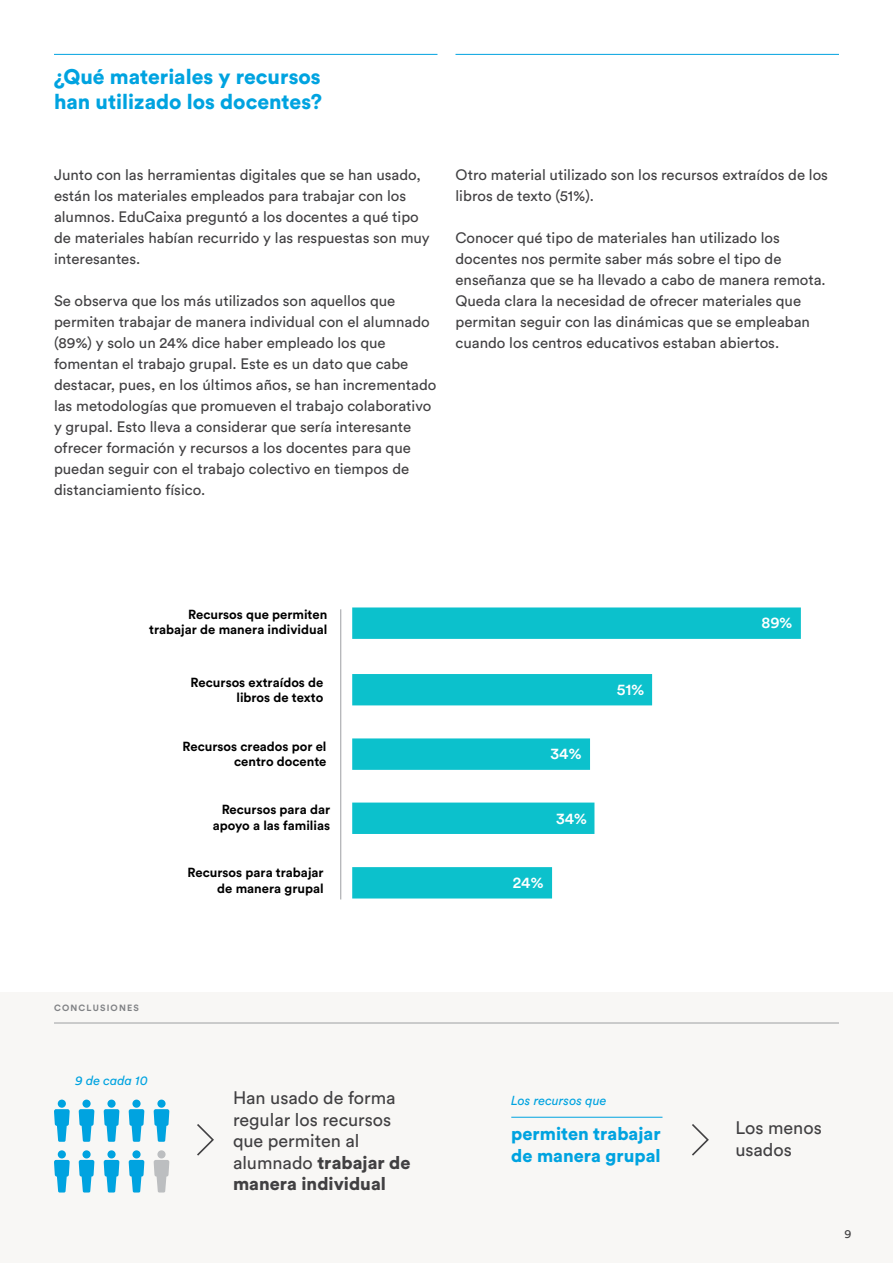
<style>
.page{position:relative;width:893px;height:1263px;background:#fff}
.page>*{position:absolute;margin:0;border:0;box-sizing:border-box;transform-origin:0 0}
.t1{font:900 21px/25.2px "Circular Std";color:#00a3e0}
.t2{font:18px/21.6px "Circular Std";color:#414042}
.t3{font:900 18px/21.6px "Circular Std";color:#00a3e0}
.t4{font:500 15.75px "Circular Std";color:#fff}
.t5{font:15px/21px "Circular Std";color:#414042}
.t6{font:700 13.05px/15.6px "Circular Std";color:#000;text-align:right}
.t7{font:italic 12.9px "Circular Std";color:#00a3e0}
.t8{font:12px "Circular Std";color:#414042}
.t9{font:700 9px "Circular Std";letter-spacing:.13em;color:#808285}
.s1{font-weight:900}
</style>
<div class="page">
<div style="left:0;top:992px;width:893px;height:271px;background:#f8f7f5"></div>
<hr style="left:54px;top:1023px;width:785px;height:1px;background:#9d9fa2">
<svg style="left:197px;top:1124px;width:17px;height:31px"></svg>
<svg style="left:692px;top:1124px;width:17px;height:31px"></svg>
<svg style="left:54px;top:1099px;width:16px;height:43px"></svg>
<svg style="left:54px;top:1150px;width:16px;height:42px"></svg>
<svg style="left:79px;top:1099px;width:15px;height:43px"></svg>
<svg style="left:79px;top:1150px;width:15px;height:42px"></svg>
<svg style="left:129px;top:1099px;width:15px;height:43px"></svg>
<svg style="left:129px;top:1150px;width:15px;height:42px"></svg>
<svg style="left:104px;top:1099px;width:15px;height:43px"></svg>
<svg style="left:104px;top:1150px;width:15px;height:42px"></svg>
<svg style="left:154px;top:1099px;width:15px;height:43px"></svg>
<svg style="left:154px;top:1150px;width:15px;height:42px"></svg>
<hr style="left:54px;top:54px;width:383px;height:1px;background:#00a3e0">
<hr style="left:455px;top:54px;width:384px;height:1px;background:#00a3e0">
<hr style="left:340px;top:609px;width:1px;height:290px;background:#9d9fa2">
<div style="left:352px;top:867px;width:200px;height:31px;background:#0cc1cc"></div>
<div style="left:352px;top:738px;width:238px;height:32px;background:#0cc1cc"></div>
<div style="left:352px;top:674px;width:300px;height:31px;background:#0cc1cc"></div>
<div style="left:352px;top:607px;width:449px;height:32px;background:#0cc1cc"></div>
<div style="left:352px;top:802px;width:242px;height:32px;background:#0cc1cc"></div>
<hr style="left:511px;top:1117px;width:151px;height:1px;background:#00a3e0">
<h1 class="t1" style="left:54px;top:63px;width:270px">¿Qué materiales y recursos han utilizado los docentes?</h1>
<p class="t5" style="left:54px;top:164px;width:377px">Junto con las herramientas digitales que se han usado, están los materiales empleados para trabajar con los alumnos. EduCaixa preguntó a los docentes a qué tipo de materiales habían recurrido y las respuestas son muy interesantes.</p>
<p class="t5" style="left:54px;top:290px;width:384px">Se observa que los más utilizados son aquellos que permiten trabajar de manera individual con el alumnado (89%) y solo un 24% dice haber empleado los que fomentan el trabajo grupal. Este es un dato que cabe destacar, pues, en los últimos años, se han incrementado las metodologías que promueven el trabajo colaborativo y grupal. Esto lleva a considerar que sería interesante ofrecer formación y recursos a los docentes para que puedan seguir con el trabajo colectivo en tiempos de distanciamiento físico.</p>
<p class="t5" style="left:455px;top:164px;width:374px">Otro material utilizado son los recursos extraídos de los libros de texto (51%).</p>
<p class="t5" style="left:455px;top:227px;width:372px">Conocer qué tipo de materiales han utilizado los docentes nos permite saber más sobre el tipo de enseñanza que se ha llevado a cabo de manera remota.<br>Queda clara la necesidad de ofrecer materiales que permitan seguir con las dinámicas que se empleaban cuando los centros educativos estaban abiertos.</p>
<p class="t6" style="left:149px;top:606px;width:180px">Recursos que permiten trabajar de manera individual</p>
<p class="t6" style="left:191px;top:674px;width:134px">Recursos extraídos de libros de texto</p>
<p class="t6" style="left:182px;top:738px;width:146px">Recursos creados por el centro docente</p>
<p class="t6" style="left:213px;top:801px;width:119px">Recursos para dar apoyo a las familias</p>
<p class="t6" style="left:188px;top:864px;width:138px">Recursos para trabajar de manera grupal</p>
<p class="t9" style="left:54px;top:1002px;width:86px">CONCLUSIONES</p>
<p class="t7" style="left:75px;top:1073px;width:74px">9 de cada 10</p>
<p class="t4" style="left:550px;top:744px;width:33px">34%</p>
<p class="t4" style="left:556px;top:808px;width:33px">34%</p>
<p class="t4" style="left:513px;top:872px;width:32px">24%</p>
<p class="t4" style="left:617px;top:679px;width:29px">51%</p>
<p class="t2" style="left:233px;top:1087px;width:179px">Han usado de forma regular los recursos que permiten al alumnado <span class="s1">trabajar de manera individual</span></p>
<p class="t7" style="left:511px;top:1093px;width:97px">Los recursos que</p>
<p class="t3" style="left:511px;top:1122px;width:151px">permiten trabajar de manera grupal</p>
<p class="t4" style="left:761px;top:613px;width:33px">89%</p>
<p class="t2" style="left:735px;top:1117px;width:88px">Los menos usados</p>
<p class="t8" style="left:844px;top:1226px;width:8px">9</p>
</div>
